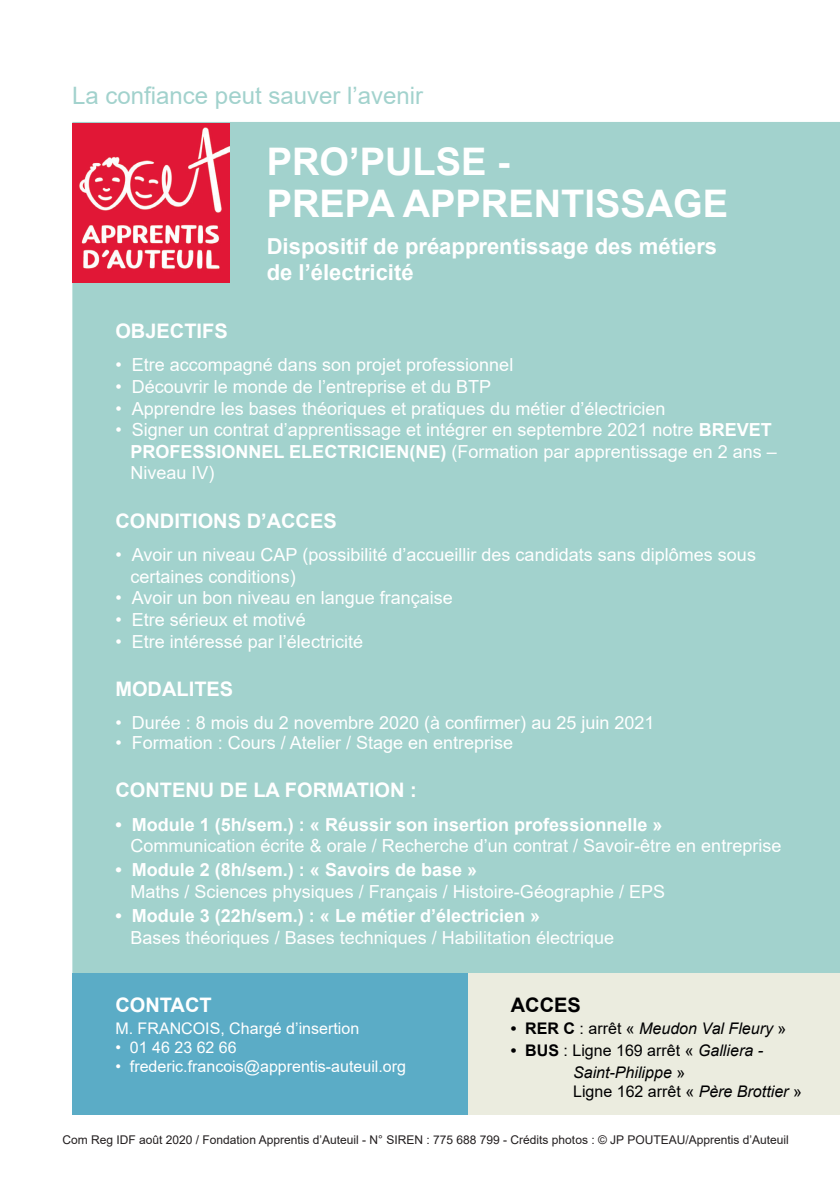
<style>
.page{position:relative;width:840px;height:1191px;background:#fff}
.page>*{position:absolute;margin:0;border:0;box-sizing:border-box;transform-origin:0 0}
.t1{font:700 38px "Arial";color:#fff}
.t2{font:24px "Arial";color:#a2d2cd}
.t3{font:700 22px/26.4px "Arial";color:#fff}
.t4{font:700 20px "Arial";color:#fff}
.t5{font:700 20px "Arial";color:#000001}
.t6{font:18px "Arial";color:#fff}
.t7{font:700 18px "Arial";color:#fff}
.t8{font:16px "Arial";color:#fff}
.t9{font:16px "Arial";color:#000001}
.t10{font:italic 16px "Arial";color:#000001}
.t11{font:12px "Arial";color:#231f20}
.s1{font-weight:700}
.s2{font-weight:700;font-style:normal}
.s3{font-style:normal}
.s4{font-style:italic}
</style>
<div class="page">
<div style="left:73px;top:123px;width:765px;height:849px;background:#a2d2cd"></div>
<img style="left:72px;top:123px;width:158px;height:159px">
<div style="left:72px;top:973px;width:397px;height:142px;background:#5bacc6"></div>
<div style="left:468px;top:973px;width:371px;height:142px;background:#ebecdf"></div>
<p class="t2" style="left:72px;top:79px;width:352px">La confiance peut sauver l’avenir</p>
<p class="t1" style="left:266px;top:134px;width:244px">PRO’PULSE -</p>
<p class="t1" style="left:266px;top:176px;width:463px">PREPA APPRENTISSAGE</p>
<p class="t3" style="left:266px;top:233px;width:451px">Dispositif de préapprentissage des métiers de l’électricité</p>
<p class="t4" style="left:115px;top:317px;width:114px">OBJECTIFS</p>
<p class="t6" style="left:115px;top:353px;width:399px">• Etre accompagné dans son projet professionnel</p>
<p class="t6" style="left:115px;top:374px;width:377px">• Découvrir le monde de l’entreprise et du BTP</p>
<p class="t6" style="left:115px;top:396px;width:551px">• Apprendre les bases théoriques et pratiques du métier d’électricien</p>
<p class="t6" style="left:115px;top:417px;width:657px">• Signer un contrat d’apprentissage et intégrer en septembre 2021 notre <span class="s1">BREVET</span></p>
<p class="t6" style="left:130px;top:439px;width:647px"><span class="s1">PROFESSIONNEL ELECTRICIEN(NE)</span> (Formation par apprentissage en 2 ans –</p>
<p class="t6" style="left:130px;top:461px;width:86px">Niveau IV)</p>
<p class="t4" style="left:115px;top:506px;width:223px">CONDITIONS D’ACCES</p>
<p class="t6" style="left:115px;top:542px;width:641px">• Avoir un niveau CAP (possibilité d’accueillir des candidats sans diplômes sous</p>
<p class="t6" style="left:130px;top:564px;width:167px">certaines conditions)</p>
<p class="t6" style="left:115px;top:585px;width:339px">• Avoir un bon niveau en langue française</p>
<p class="t6" style="left:115px;top:607px;width:192px">• Etre sérieux et motivé</p>
<p class="t6" style="left:115px;top:629px;width:249px">• Etre intéressé par l’électricité</p>
<p class="t4" style="left:115px;top:674px;width:119px">MODALITES</p>
<p class="t6" style="left:115px;top:710px;width:540px">• Durée : 8 mois du 2 novembre 2020 (à confirmer) au 25 juin 2021</p>
<p class="t6" style="left:115px;top:730px;width:399px">• Formation : Cours / Atelier / Stage en entreprise</p>
<p class="t4" style="left:115px;top:776px;width:303px">CONTENU DE LA FORMATION :</p>
<p class="t7" style="left:115px;top:812px;width:548px">• Module 1 (5h/sem.) : « Réussir son insertion professionnelle »</p>
<p class="t6" style="left:130px;top:833px;width:652px">Communication écrite &amp; orale / Recherche d’un contrat / Savoir-être en entreprise</p>
<p class="t7" style="left:115px;top:857px;width:363px">• Module 2 (8h/sem.) : « Savoirs de base »</p>
<p class="t6" style="left:130px;top:879px;width:536px">Maths / Sciences physiques / Français / Histoire-Géographie / EPS</p>
<p class="t7" style="left:115px;top:903px;width:426px">• Module 3 (22h/sem.) : « Le métier d’électricien »</p>
<p class="t6" style="left:130px;top:925px;width:485px">Bases théoriques / Bases techniques / Habilitation électrique</p>
<p class="t5" style="left:510px;top:990px;width:71px">ACCES</p>
<p class="t10" style="left:510px;top:1017px;width:277px"><span class="s2">• RER C</span> <span class="s3">: arrêt «</span> Meudon Val Fleury <span class="s3">»</span></p>
<p class="t9" style="left:510px;top:1039px;width:253px"><span class="s1">• BUS</span> : Ligne 169 arrêt « <span class="s4">Galliera -</span></p>
<p class="t10" style="left:572px;top:1061px;width:114px">Saint-Philippe <span class="s3">»</span></p>
<p class="t9" style="left:573px;top:1080px;width:230px">Ligne 162 arrêt « <span class="s4">Père Brottier</span> »</p>
<p class="t11" style="left:62px;top:1131px;width:727px">Com Reg IDF août 2020 / Fondation Apprentis d’Auteuil - N° SIREN : 775 688 799 - Crédits photos : © JP POUTEAU/Apprentis d’Auteuil</p>
<p class="t4" style="left:115px;top:990px;width:98px">CONTACT</p>
<p class="t8" style="left:115px;top:1017px;width:245px">M. FRANCOIS, Chargé d’insertion</p>
<p class="t8" style="left:115px;top:1036px;width:123px">• 01 46 23 62 66</p>
<p class="t8" style="left:115px;top:1055px;width:292px">• frederic.francois@apprentis-auteuil.org</p>
</div>
